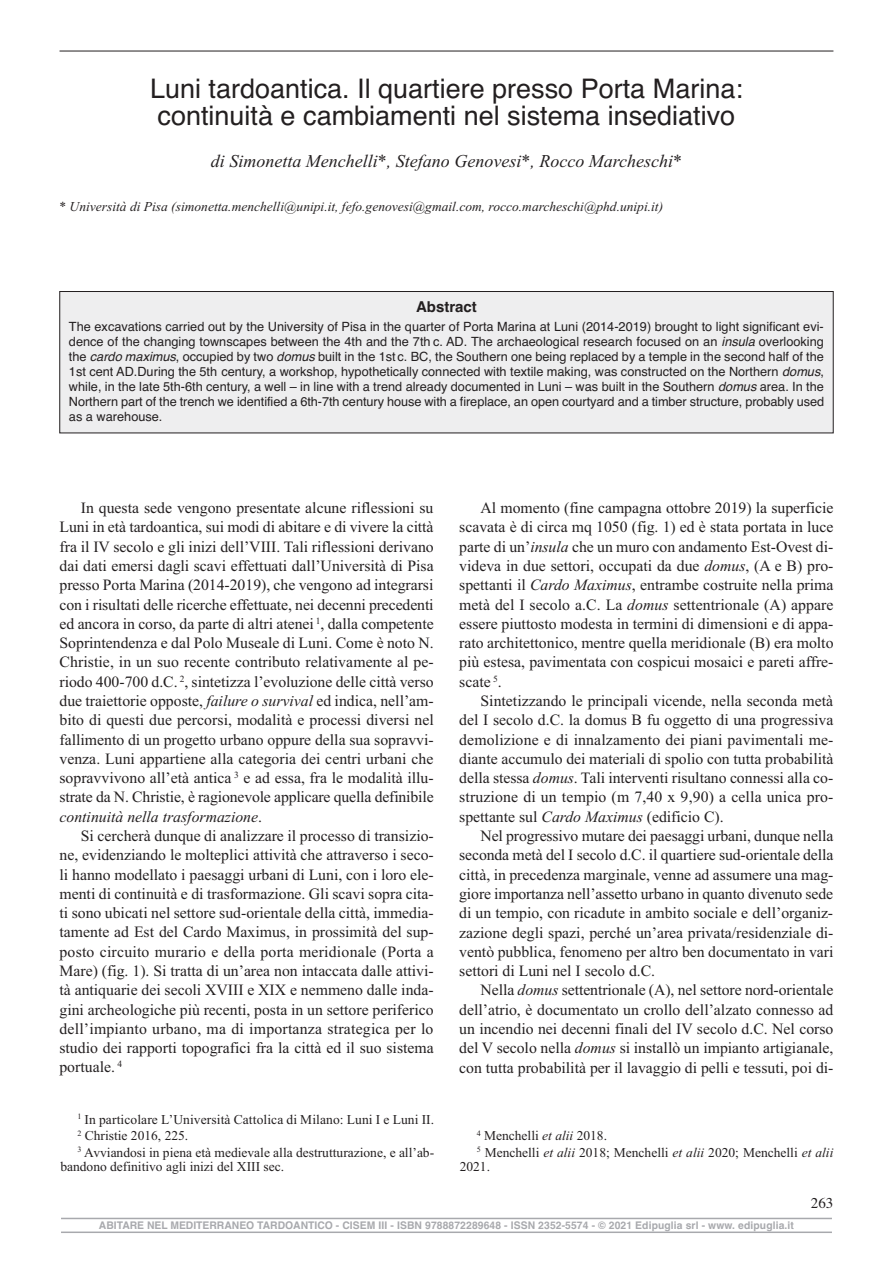
<style>
.page{position:relative;width:893px;height:1263px;background:#fff}
.page>*{position:absolute;margin:0;border:0;box-sizing:border-box;transform-origin:0 0}
.t1{font:27px/27px "Helvetica";color:#231f20}
.t2{font:italic 18px "Times New Roman";color:#231f20}
.t3{font:15.75px "Times New Roman";color:#231f20}
.t4{font:italic 15.75px "Times New Roman";color:#231f20}
.t5{font:700 15px "Helvetica";color:#231f20}
.t6{font:15px "Times";color:#231f20}
.t7{font:13.5px/16.4px "Times New Roman";color:#231f20}
.t8{font:italic 13.5px "Times New Roman";color:#231f20}
.t9{font:12.75px/15px "Helvetica";letter-spacing:-.005em;color:#231f20;text-align:justify}
.t10{font:700 10.5px "Helvetica";letter-spacing:.01em;color:#a8a9ad}
.s1{font-style:italic}
.s2{font-style:normal}
</style>
<div class="page">
<div style="left:60px;top:291px;width:773px;height:142px;background:#eeeeef"></div>
<div style="left:60px;top:291px;width:773px;height:142px;border:1px solid #231f20"></div>
<hr style="left:60px;top:51px;width:773px;height:1px;background:#231f20">
<hr style="left:61px;top:1218px;width:771px;height:1px;background:#a8a9ad">
<hr style="left:61px;top:1231px;width:771px;height:2px;background:#a8a9ad">
<p class="t1" style="left:150px;top:75px;width:594px">Luni tardoantica. Il quartiere presso Porta Marina: continuità e cambiamenti nel sistema insediativo</p>
<p class="t2" style="left:211px;top:151px;width:473px">di Simonetta Menchelli*, Stefano Genovesi*, Rocco Marcheschi*</p>
<p class="t8" style="left:60px;top:198px;width:605px">* Università di Pisa (simonetta.menchelli@unipi.it, fefo.genovesi@gmail.com, rocco.marcheschi@phd.unipi.it)</p>
<p class="t5" style="left:416px;top:298px;width:62px">ABSTRACT</p>
<p class="t9" style="left:69px;top:319px;width:757px">The excavations carried out by the University of Pisa in the quarter of Porta Marina at Luni (2014-2019) brought to light significant evi&shy;dence of the changing townscapes between the 4th and the 7th c. AD. The archaeological research focused on an <span class="s1">insula</span> overlooking the <span class="s1">cardo maximus</span>, occupied by two <span class="s1">domus</span> built in the 1st c. BC, the Southern one being replaced by a temple in the second half of the 1st cent AD.During the 5th century, a workshop, hypothetically connected with textile making, was constructed on the Northern <span class="s1">domus</span>, while, in the late 5th-6th century, a well – in line with a trend already documented in Luni – was built in the Southern <span class="s1">domus</span> area. In the Northern part of the trench we identified a 6th-7th century house with a fireplace, an open courtyard and a timber structure, probably used as a warehouse.</p>
<p class="t3" style="left:81px;top:498px;width:354px">In questa sede vengono presentate alcune riflessioni su</p>
<p class="t3" style="left:60px;top:518px;width:376px">Luni in età tardoantica, sui modi di abitare e di vivere la città</p>
<p class="t3" style="left:60px;top:537px;width:376px">fra il IV secolo e gli inizi dell’VIII. Tali riflessioni derivano</p>
<p class="t3" style="left:60px;top:556px;width:376px">dai dati emersi dagli scavi effettuati dall’Università di Pisa</p>
<p class="t3" style="left:60px;top:576px;width:375px">presso Porta Marina (2014-2019), che vengono ad integrarsi</p>
<p class="t3" style="left:60px;top:595px;width:376px">con i risultati delle ricerche effettuate, nei decenni precedenti</p>
<p class="t3" style="left:60px;top:614px;width:376px">ed ancora in corso, da parte di altri atenei <sup>1</sup>, dalla competente</p>
<p class="t3" style="left:60px;top:633px;width:376px">Soprintendenza e dal Polo Museale di Luni. Come è noto N.</p>
<p class="t3" style="left:60px;top:653px;width:376px">Christie, in un suo recente contributo relativamente al pe-</p>
<p class="t3" style="left:60px;top:672px;width:376px">riodo 400-700 d.C. <sup>2</sup>, sintetizza l’evoluzione delle città verso</p>
<p class="t3" style="left:60px;top:691px;width:376px">due traiettorie opposte, <span class="s1">failure o survival</span> ed indica, nell’am-</p>
<p class="t3" style="left:60px;top:711px;width:376px">bito di questi due percorsi, modalità e processi diversi nel</p>
<p class="t3" style="left:60px;top:730px;width:376px">fallimento di un progetto urbano oppure della sua sopravvi-</p>
<p class="t3" style="left:60px;top:749px;width:375px">venza. Luni appartiene alla categoria dei centri urbani che</p>
<p class="t3" style="left:60px;top:768px;width:376px">sopravvivono all’età antica <sup>3</sup> e ad essa, fra le modalità illu-</p>
<p class="t3" style="left:60px;top:788px;width:376px">strate da N. Christie, è ragionevole applicare quella definibile</p>
<p class="t4" style="left:60px;top:807px;width:204px">continuità nella trasformazione<span class="s2">.</span></p>
<p class="t3" style="left:81px;top:826px;width:355px">Si cercherà dunque di analizzare il processo di transizio-</p>
<p class="t3" style="left:60px;top:846px;width:376px">ne, evidenziando le molteplici attività che attraverso i seco-</p>
<p class="t3" style="left:60px;top:865px;width:376px">li hanno modellato i paesaggi urbani di Luni, con i loro ele-</p>
<p class="t3" style="left:60px;top:884px;width:376px">menti di continuità e di trasformazione. Gli scavi sopra cita-</p>
<p class="t3" style="left:60px;top:903px;width:376px">ti sono ubicati nel settore sud-orientale della città, immedia-</p>
<p class="t3" style="left:59px;top:923px;width:376px">tamente ad Est del Cardo Maximus, in prossimità del sup-</p>
<p class="t3" style="left:59px;top:942px;width:376px">posto circuito murario e della porta meridionale (Porta a</p>
<p class="t3" style="left:59px;top:961px;width:376px">Mare) (fig. 1). Si tratta di un’area non intaccata dalle attivi-</p>
<p class="t3" style="left:59px;top:981px;width:376px">tà antiquarie dei secoli XVIII e XIX e nemmeno dalle inda-</p>
<p class="t3" style="left:59px;top:1000px;width:376px">gini archeologiche più recenti, posta in un settore periferico</p>
<p class="t3" style="left:59px;top:1019px;width:376px">dell’impianto urbano, ma di importanza strategica per lo</p>
<p class="t3" style="left:59px;top:1038px;width:376px">studio dei rapporti topografici fra la città ed il suo sistema</p>
<p class="t3" style="left:59px;top:1058px;width:64px">portuale. <sup>4</sup></p>
<p class="t7" style="left:77px;top:1111px;width:358px"><sup>1</sup> In particolare L’Università Cattolica di Milano: Luni I e Luni II.<br><sup>2</sup> Christie 2016, 225.<br><sup>3</sup> Avviandosi in piena età medievale alla destrutturazione, e all’ab-</p>
<p class="t7" style="left:60px;top:1158px;width:225px">bandono definitivo agli inizi del XIII sec.</p>
<p class="t3" style="left:480px;top:498px;width:355px">Al momento (fine campagna ottobre 2019) la superficie</p>
<p class="t3" style="left:459px;top:518px;width:376px">scavata è di circa mq 1050 (fig. 1) ed è stata portata in luce</p>
<p class="t3" style="left:459px;top:537px;width:376px">parte di un’<span class="s1">insula</span> che un muro con andamento Est-Ovest di-</p>
<p class="t3" style="left:459px;top:556px;width:376px">videva in due settori, occupati da due <span class="s1">domus</span>, (A e B) pro-</p>
<p class="t3" style="left:459px;top:576px;width:376px">spettanti il <span class="s1">Cardo Maximus</span>, entrambe costruite nella prima</p>
<p class="t3" style="left:459px;top:595px;width:376px">metà del I secolo a.C. La <span class="s1">domus</span> settentrionale (A) appare</p>
<p class="t3" style="left:459px;top:614px;width:376px">essere piuttosto modesta in termini di dimensioni e di appa-</p>
<p class="t3" style="left:459px;top:633px;width:376px">rato architettonico, mentre quella meridionale (B) era molto</p>
<p class="t3" style="left:459px;top:653px;width:376px">più estesa, pavimentata con cospicui mosaici e pareti affre-</p>
<p class="t3" style="left:459px;top:672px;width:44px">scate <sup>5</sup>.</p>
<p class="t3" style="left:480px;top:691px;width:354px">Sintetizzando le principali vicende, nella seconda metà</p>
<p class="t3" style="left:459px;top:711px;width:376px">del I secolo d.C. la domus B fu oggetto di una progressiva</p>
<p class="t3" style="left:459px;top:730px;width:376px">demolizione e di innalzamento dei piani pavimentali me-</p>
<p class="t3" style="left:459px;top:749px;width:376px">diante accumulo dei materiali di spolio con tutta probabilità</p>
<p class="t3" style="left:459px;top:768px;width:376px">della stessa <span class="s1">domus</span>. Tali interventi risultano connessi alla co-</p>
<p class="t3" style="left:459px;top:788px;width:376px">struzione di un tempio (m 7,40 x 9,90) a cella unica pro-</p>
<p class="t3" style="left:459px;top:807px;width:266px">spettante sul <span class="s1">Cardo Maximus</span> (edificio C).</p>
<p class="t3" style="left:480px;top:826px;width:354px">Nel progressivo mutare dei paesaggi urbani, dunque nella</p>
<p class="t3" style="left:459px;top:846px;width:376px">seconda metà del I secolo d.C. il quartiere sud-orientale della</p>
<p class="t3" style="left:459px;top:865px;width:376px">città, in precedenza marginale, venne ad assumere una mag-</p>
<p class="t3" style="left:459px;top:884px;width:375px">giore importanza nell’assetto urbano in quanto divenuto sede</p>
<p class="t3" style="left:459px;top:903px;width:375px">di un tempio, con ricadute in ambito sociale e dell’organiz-</p>
<p class="t3" style="left:459px;top:923px;width:376px">zazione degli spazi, perché un’area privata/residenziale di-</p>
<p class="t3" style="left:459px;top:942px;width:376px">ventò pubblica, fenomeno per altro ben documentato in vari</p>
<p class="t3" style="left:459px;top:961px;width:197px">settori di Luni nel I secolo d.C.</p>
<p class="t3" style="left:480px;top:981px;width:354px">Nella <span class="s1">domus</span> settentrionale (A), nel settore nord-orientale</p>
<p class="t3" style="left:459px;top:1000px;width:376px">dell’atrio, è documentato un crollo dell’alzato connesso ad</p>
<p class="t3" style="left:459px;top:1019px;width:376px">un incendio nei decenni finali del IV secolo d.C. Nel corso</p>
<p class="t3" style="left:459px;top:1039px;width:376px">del V secolo nella <span class="s1">domus</span> si installò un impianto artigianale,</p>
<p class="t3" style="left:459px;top:1058px;width:376px">con tutta probabilità per il lavaggio di pelli e tessuti, poi di-</p>
<p class="t7" style="left:477px;top:1127px;width:358px"><sup>4</sup> Menchelli <span class="s1">et alii</span> 2018.<br><sup>5</sup> Menchelli <span class="s1">et alii</span> 2018; Menchelli <span class="s1">et alii</span> 2020; Menchelli <span class="s1">et alii</span></p>
<p class="t7" style="left:460px;top:1158px;width:32px">2021.</p>
<p class="t6" style="left:811px;top:1194px;width:24px">263</p>
<p class="t10" style="left:99px;top:1219px;width:696px">ABITARE NEL MEDITERRANEO TARDOANTICO - CISEM III - ISBN 9788872289648 - ISSN 2352-5574 - © 2021 EDIPUGLIA SRL - WWW. EDIPUGLIA.IT</p>
</div>
